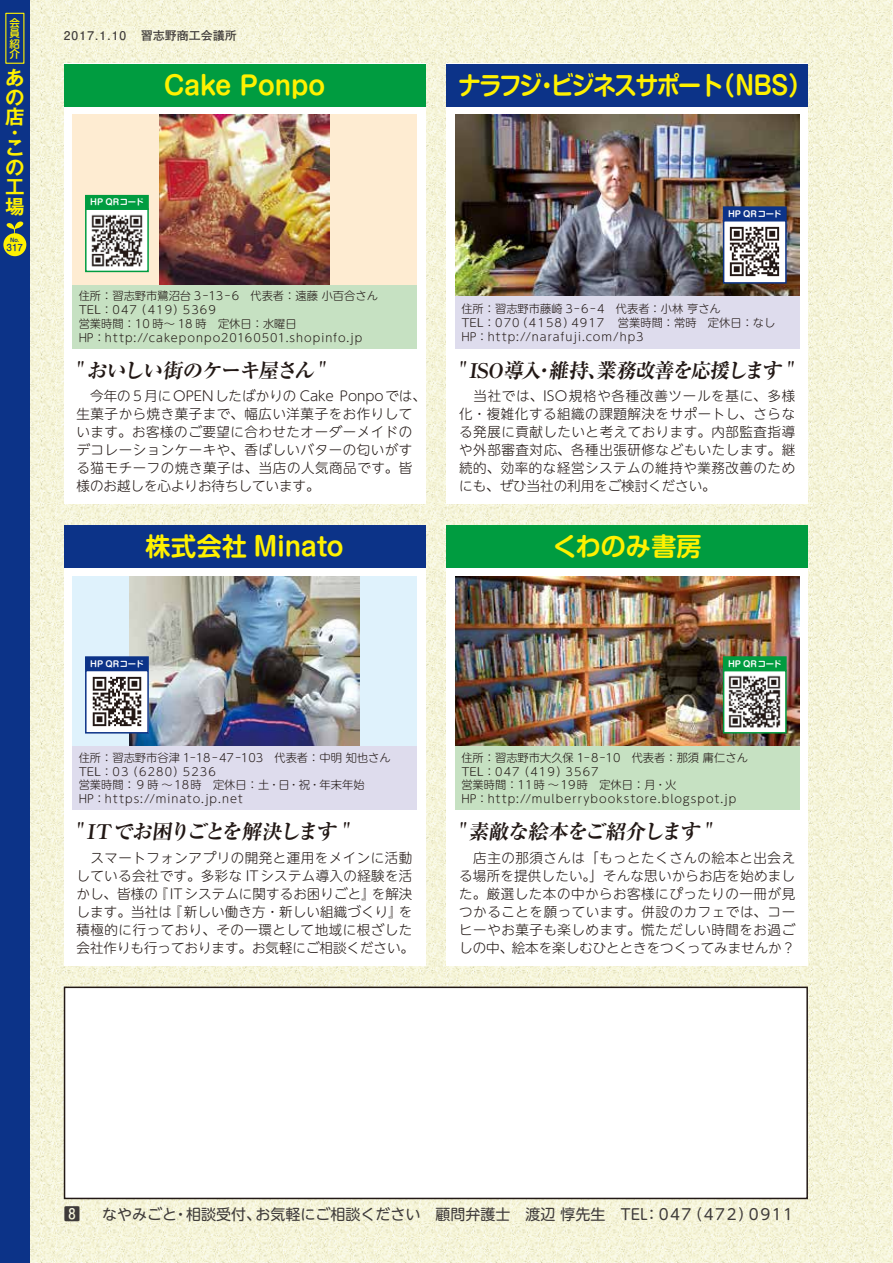
<style>
.page{position:relative;width:893px;height:1263px;background:#fff}
.page>*{position:absolute;margin:0;border:0;box-sizing:border-box;transform-origin:0 0}
.t1{font:700 25.5px "Shin M Go Pr 6 De";letter-spacing:-.025em;color:#fff100}
.t2{font:700 25.5px "Shin M Go Pr 6 De";letter-spacing:-.07em;color:#fff100;scale:.9 1}
.t3{font:700 expanded 20.25px "Ryumin Pr 6 N";color:#221815}
.t4{font:700 19.5px/19.5px "Gothic MB101 Pr 6 De";color:#fff100;text-align:justify}
.t5{font:700 16.5px "Futo Go B101 Pr 6";color:#3e3a39}
.t6{font:15px "UD Shin M Go Pro";color:#3e3a39}
.t7{font:300 13.5px/18px "UD Shin M Go Pro";letter-spacing:.04em;color:#221815}
.t8{font:700 12px "Futo Go B101 Pr 6";color:#3e3a39}
.t9{font:300 11.25px/14px "UD Shin M Go Pro";letter-spacing:.065em;color:#221815}
.t10{font:300 11.25px/14px "UD Shin M Go Pro";letter-spacing:.085em;color:#221815}
.t11{font:300 11.25px/14px "UD Shin M Go Pro";color:#221815}
.t12{font:500 10.5px/10.5px "Shin M Go Pr 6";color:#fff100;text-align:justify}
.t13{font:500 8.7px "Shin M Go Pr 6";color:#0c3388}
.t14{font:700 8.25px "Shin M Go Pr 6 De";letter-spacing:-.01em;color:#fff}
.t15{font:700 5.25px "Shin M Go Pr 6 De";color:#0c3388}
</style>
<div class="page">
<img style="left:30px;top:0;width:863px;height:1263px">
<div style="left:0;top:0;width:30px;height:1263px;background:#0c3388"></div>
<div style="left:3px;top:233px;width:23px;height:23px;background:#fff100;border-radius:50%"></div>
<svg style="left:6px;top:221px;width:17px;height:15px"></svg>
<div style="left:446px;top:64px;width:362px;height:440px;background:#fff"></div>
<div style="left:446px;top:64px;width:362px;height:42px;background:#0c3388"></div>
<div style="left:64px;top:525px;width:361px;height:440px;background:#fff"></div>
<div style="left:64px;top:525px;width:361px;height:43px;background:#0c3388"></div>
<div style="left:446px;top:525px;width:362px;height:440px;background:#fff"></div>
<div style="left:446px;top:525px;width:362px;height:43px;background:#009c40"></div>
<div style="left:64px;top:64px;width:361px;height:440px;background:#fff"></div>
<div style="left:64px;top:64px;width:361px;height:42px;background:#009c40"></div>
<div style="left:72px;top:115px;width:345px;height:170px;background:#feecd2"></div>
<img style="left:159px;top:115px;width:171px;height:170px">
<div style="left:72px;top:285px;width:345px;height:64px;background:#c6e1c2"></div>
<img style="left:88px;top:211px;width:58px;height:58px">
<div style="left:85px;top:208px;width:64px;height:64px;border:2px solid #009c40"></div>
<div style="left:86px;top:196px;width:62px;height:13px;background:#009c40"></div>
<div style="left:85px;top:195px;width:64px;height:15px;border:2px solid #009c40"></div>
<img style="left:455px;top:576px;width:344px;height:170px">
<div style="left:455px;top:746px;width:344px;height:64px;background:#c6e1c2"></div>
<img style="left:726px;top:673px;width:58px;height:57px">
<div style="left:723px;top:670px;width:64px;height:63px;border:2px solid #009c40"></div>
<div style="left:724px;top:657px;width:62px;height:13px;background:#009c40"></div>
<div style="left:723px;top:656px;width:64px;height:15px;border:2px solid #009c40"></div>
<img style="left:455px;top:115px;width:344px;height:181px">
<img style="left:726px;top:223px;width:58px;height:58px">
<div style="left:723px;top:220px;width:64px;height:64px;border:2px solid #0c3388"></div>
<div style="left:724px;top:207px;width:62px;height:13px;background:#0c3388"></div>
<div style="left:723px;top:206px;width:64px;height:15px;border:2px solid #0c3388"></div>
<div style="left:455px;top:296px;width:344px;height:53px;background:#dedced"></div>
<div style="left:72px;top:576px;width:345px;height:170px;background:#dff2fc"></div>
<img style="left:129px;top:576px;width:231px;height:170px">
<div style="left:86px;top:657px;width:62px;height:13px;background:#0c3388"></div>
<div style="left:85px;top:656px;width:64px;height:15px;border:2px solid #0c3388"></div>
<img style="left:88px;top:673px;width:58px;height:57px">
<div style="left:85px;top:670px;width:64px;height:63px;border:2px solid #0c3388"></div>
<div style="left:72px;top:746px;width:345px;height:64px;background:#dedced"></div>
<div style="left:65px;top:987px;width:742px;height:211px;background:#fff"></div>
<div style="left:64px;top:986px;width:744px;height:213px;border:2px solid #221815"></div>
<p class="t12" style="left:10px;top:17px;width:12px">会員紹介</p>
<h3 class="t4" style="left:5px;top:67px;width:20px">あの店</h3>
<h3 class="t4" style="left:5px;top:124px;width:19px;line-height:15.6px">・こ</h3>
<h3 class="t4" style="left:5px;top:157px;width:20px">の工場</h3>
<p class="t15" style="left:10px;top:235px;width:11px">No.</p>
<p class="t13" style="left:7px;top:240px;width:18px">317</p>
<p class="t8" style="left:64px;top:26px;width:186px">2017.1.10　習志野商工会議所　</p>
<h1 class="t1" style="left:164px;top:64px;width:163px">Cake Ponpo</h1>
<p class="t14" style="left:90px;top:195px;width:55px">HP QRコード</p>
<p class="t9" style="left:79px;top:288px;width:301px">住所：習志野市鷺沼台 3-13-6　代表者：遠藤 小百合さん<br>TEL：047（419）5369<br>営業時間：10 時～ 18 時　定休日：水曜日<br>HP：http://cakeponpo20160501.shopinfo.jp</p>
<h2 class="t3" style="left:76px;top:354px;width:254px">" おいしい街のケーキ屋さん "</h2>
<p class="t7" style="left:77px;top:387px;width:351px">　今年の５月にOPENしたばかりの Cake Ponpoでは、生菓子から焼き菓子まで、幅広い洋菓子をお作りしています。お客様のご要望に合わせたオーダーメイドのデコレーションケーキや、香ばしいバターの匂いがする猫モチーフの焼き菓子は、当店の人気商品です。皆様のお越しを心よりお待ちしています。</p>
<h1 class="t2" style="left:458px;top:64px;width:395px">ナラフジ・ビジネスサポート（NBS）</h1>
<p class="t14" style="left:728px;top:207px;width:55px">HP QRコード</p>
<p class="t9" style="left:461px;top:301px;width:316px">住所：習志野市藤崎 3-6-4　代表者：小林 亨さん<br>TEL：070（4158）4917　営業時間：常時　定休日：なし<br>HP：http://narafuji.com/hp3</p>
<h2 class="t3" style="left:458px;top:354px;width:340px">" ISO導入・維持、業務改善を応援します "</h2>
<p class="t7" style="left:459px;top:387px;width:337px;text-align:justify">　当社では、ISO規格や各種改善ツールを基に、多様化・複雑化する組織の課題解決をサポートし、さらなる発展に貢献したいと考えております。内部監査指導や外部審査対応、各種出張研修などもいたします。継続的、効率的な経営システムの維持や業務改善のためにも、ぜひ当社の利用をご検討ください。</p>
<h1 class="t1" style="left:145px;top:525px;width:200px">株式会社 Minato</h1>
<h1 class="t1" style="left:553px;top:525px;width:150px">くわのみ書房</h1>
<p class="t14" style="left:90px;top:657px;width:55px">HP QRコード</p>
<p class="t14" style="left:728px;top:657px;width:55px">HP QRコード</p>
<p class="t11" style="left:79px;top:750px;width:314px">住所：習志野市谷津 1-18-47-103　代表者：中明 知也さん<br>TEL：03（6280）5236<br>営業時間：９時～18時　定休日：土・日・祝・年末年始<br>HP：https://minato.jp.net</p>
<p class="t10" style="left:461px;top:750px;width:288px">住所：習志野市大久保 1-8-10　代表者：那須 庸仁さん<br>TEL：047（419）3567<br>営業時間：11時～19時　定休日：月・火<br>HP：http://mulberrybookstore.blogspot.jp</p>
<h2 class="t3" style="left:76px;top:816px;width:278px">" ITでお困りごとを解決します "</h2>
<h2 class="t3" style="left:458px;top:816px;width:258px">" 素敵な絵本をご紹介します "</h2>
<p class="t7" style="left:77px;top:848px;width:339px">　スマートフォンアプリの開発と運用をメインに活動している会社です。多彩な ITシステム導入の経験を活かし、皆様の『ITシステムに関するお困りごと』を解決します。当社は『新しい働き方・新しい組織づくり』を積極的に行っており、その一環として地域に根ざした会社作りも行っております。お気軽にご相談ください。</p>
<p class="t7" style="left:459px;top:848px;width:337px;text-align:justify">　店主の那須さんは「もっとたくさんの絵本と出会える場所を提供したい。」そんな思いからお店を始めました。厳選した本の中からお客様にぴったりの一冊が見つかることを願っています。併設のカフェでは、コーヒーやお菓子も楽しめます。慌ただしい時間をお過ごしの中、絵本を楽しむひとときをつくってみませんか？</p>
<p class="t5" style="left:64px;top:1201px;width:18px">8</p>
<p class="t6" style="left:102px;top:1202px;width:692px">なやみごと・相談受付、お気軽にご相談ください　顧問弁護士　渡辺 惇先生　TEL：047（472）0911</p>
</div>
